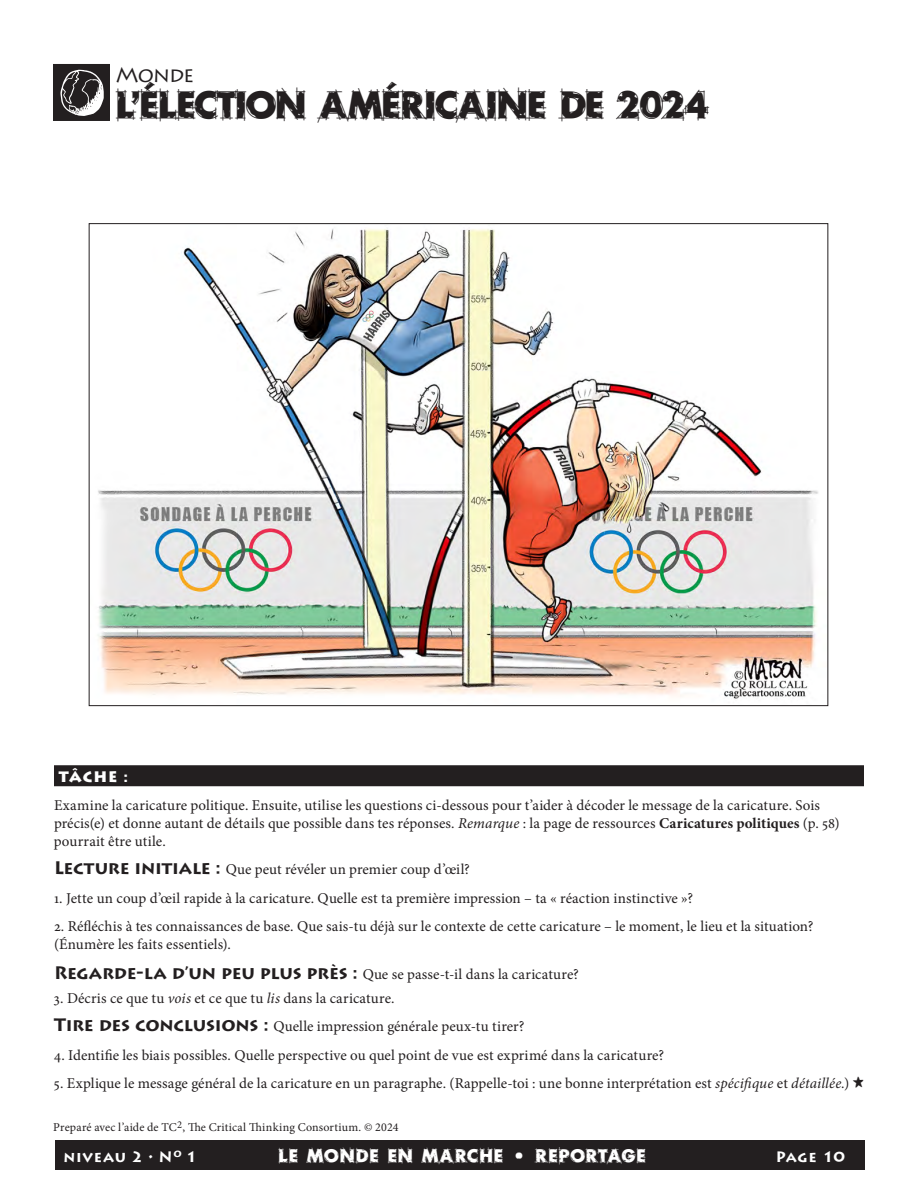
<style>
.page{position:relative;width:918px;height:1188px;background:#fff}
.page>*{position:absolute;margin:0;border:0;box-sizing:border-box;transform-origin:0 0}
.Headline_w_header{font:37.5px "Rough Draft";letter-spacing:-.015em;color:#231f20}
.Headline_w_header-2{font:21px "Lithos Pro";letter-spacing:-.05em;color:#231f20}
.t1{font:18px "Rough Draft";letter-spacing:.055em;color:#fff}
.Text_basic{font:15px/18px "Minion Pro";letter-spacing:.005em;color:#231f20}
.Subheader_article{font:15px "Minion Pro";letter-spacing:.01em;color:#231f20}
.t2{font:700 15px "Lithos Pro";letter-spacing:.045em;color:#fff}
.Subheader_black_bar{font:900 15px "Lithos Pro";letter-spacing:.06em;color:#fff}
.t3{font:12px "Minion Pro";letter-spacing:.015em;color:#231f20}
.s1{font-style:italic}
.s2{font-weight:700}
.s3{font-family:"Lithos Pro";font-weight:700;font-size:18px}
.s4{font-family:"Tombats One"}
</style>
<div class="page">
<div style="left:54px;top:765px;width:810px;height:21px;background:#231f20"></div>
<img style="left:98px;top:229px;width:720px;height:470px">
<div style="left:53px;top:64px;width:57px;height:57px;background:#231f20"></div>
<svg style="left:60px;top:70px;width:44px;height:46px"></svg>
<div style="left:55px;top:1140px;width:810px;height:30px;background:#231f20"></div>
<p class="Headline_w_header-2" style="left:116px;top:63px;width:80px">Monde</p>
<p class="Headline_w_header" style="left:116px;top:80px;width:594px">L’ÉLECTION AMÉRICAINE DE 2024</p>
<p class="Subheader_black_bar" style="left:59px;top:767px;width:71px">TÂCHE :</p>
<p class="Text_basic" style="left:54px;top:796px;width:787px">Examine la caricature politique. Ensuite, utilise les questions ci-dessous pour t’aider à décoder le message de la caricature. Sois précis(e) et donne autant de détails que possible dans tes réponses. <span class="s1">Remarque</span> : la page de ressources <span class="s2">Caricatures politiques</span> (p. 58) pourrait être utile.</p>
<p class="Text_basic" style="left:54px;top:861px;width:417px"><span class="s3">Lecture initiale :</span> Que peut révéler un premier coup d’œil?</p>
<p class="Text_basic" style="left:54px;top:889px;width:641px">1. Jette un coup d’œil rapide à la caricature. Quelle est ta première impression – ta « réaction instinctive »?</p>
<p class="Text_basic" style="left:54px;top:918px;width:761px">2. Réfléchis à tes connaissances de base. Que sais-tu déjà sur le contexte de cette caricature – le moment, le lieu et la situation? (Énumère les faits essentiels).</p>
<p class="Subheader_article" style="left:54px;top:965px;width:526px"><span class="s3">Regarde-la d’un peu plus près :</span> Que se passe-t-il dans la caricature?</p>
<p class="Text_basic" style="left:54px;top:989px;width:342px">3. Décris ce que tu <span class="s1">vois</span> et ce que tu <span class="s1">lis</span> dans la caricature.</p>
<p class="Text_basic" style="left:54px;top:1017px;width:472px"><span class="s3">Tire des conclusions :</span> Quelle impression générale peux-tu tirer?</p>
<p class="Text_basic" style="left:54px;top:1046px;width:612px">4. Identifie les biais possibles. Quelle perspective ou quel point de vue est exprimé dans la caricature?</p>
<p class="Text_basic" style="left:54px;top:1074px;width:811px">5. Explique le message général de la caricature en un paragraphe. (Rappelle-toi : une bonne interprétation est <span class="s1">spécifique</span> et <span class="s1">détaillée.</span>) <span class="s4">J</span></p>
<p class="t3" style="left:53px;top:1119px;width:347px">Preparé avec l’aide de TC<sup>2</sup>, The Critical Thinking Consortium. © 2024</p>
<p class="t2" style="left:64px;top:1148px;width:135px">niveau 2 • N<sup>o</sup> 1</p>
<p class="t1" style="left:279px;top:1144px;width:368px">LE MONDE EN MARCHE • REPORTAGE</p>
<p class="t2" style="left:776px;top:1148px;width:71px">Page 10</p>
</div>
